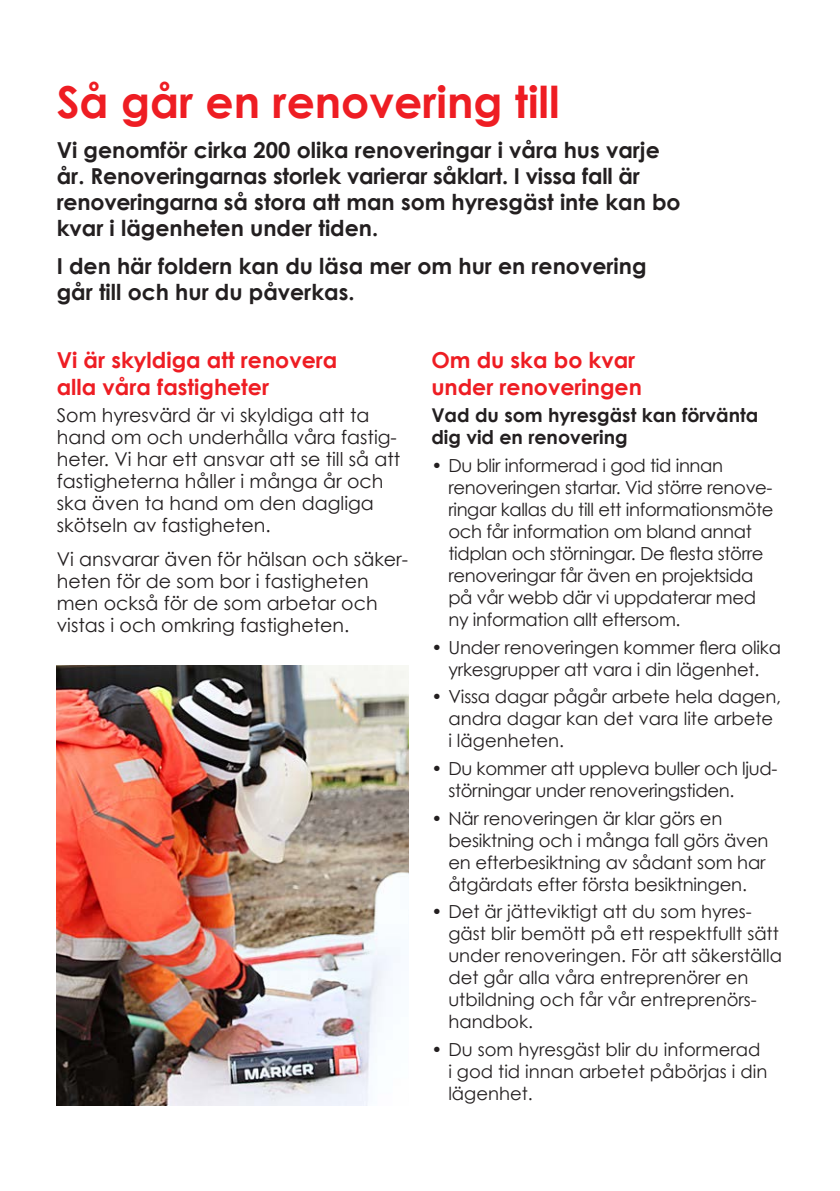
<style>
.page{position:relative;width:840px;height:1191px;background:#fff}
.page>*{position:absolute;margin:0;border:0;box-sizing:border-box;transform-origin:0 0}
.t1{font:700 44px "Century Gothic";color:#ee1d23}
.t2{font:700 22px/26px "Century Gothic";color:#231f20}
.t3{font:700 22px/26.4px "Century Gothic";color:#ee1d23}
.t4{font:19px/22px "Century Gothic";color:#231f20}
.t5{font:700 19px/22px "Century Gothic";color:#231f20}
.t6{font:18px/22px "Century Gothic";letter-spacing:-.01em;color:#231f20}
</style>
<div class="page">
<img style="left:57px;top:665px;width:351px;height:441px">
<p class="t1" style="left:57px;top:74px;width:504px">Så går en renovering till</p>
<p class="t2" style="left:57px;top:137px;width:625px">Vi genomför cirka 200 olika renoveringar i våra hus varje år. Renoveringarnas storlek varierar såklart. I vissa fall är renoveringarna så stora att man som hyresgäst inte kan bo kvar i lägenheten under tiden.</p>
<p class="t2" style="left:57px;top:252px;width:591px">I den här foldern kan du läsa mer om hur en renovering går till och hur du påverkas.</p>
<p class="t3" style="left:57px;top:346px;width:282px">Vi är skyldiga att renovera alla våra fastigheter</p>
<p class="t4" style="left:57px;top:404px;width:345px">Som hyresvärd är vi skyldiga att ta hand om och underhålla våra fastig&shy;heter. Vi har ett ansvar att se till så att fastigheterna håller i många år och ska även ta hand om den dagliga skötseln av fastigheten.</p>
<p class="t4" style="left:57px;top:547px;width:353px">Vi ansvarar även för hälsan och säker&shy;heten för de som bor i fastigheten men också för de som arbetar och vistas i och omkring fastigheten.</p>
<p class="t3" style="left:431px;top:346px;width:212px">Om du ska bo kvar under renoveringen</p>
<p class="t5" style="left:431px;top:404px;width:328px">Vad du som hyresgäst kan förvänta dig vid en renovering</p>
<p class="t6" style="left:448px;top:454px;width:326px;text-indent:-17px">• Du blir informerad i god tid innan renoveringen startar. Vid större renove&shy;ringar kallas du till ett informationsmöte och får information om bland annat tidplan och störningar. De flesta större renoveringar får även en projektsida på vår webb där vi uppdaterar med ny information allt eftersom.</p>
<p class="t6" style="left:431px;top:636px;width:351px;text-align:center">• Under renoveringen kommer flera olika yrkesgrupper att vara i din lägenhet.</p>
<p class="t6" style="left:448px;top:685px;width:334px;text-indent:-17px">• Vissa dagar pågår arbete hela dagen, andra dagar kan det vara lite arbete i lägenheten.</p>
<p class="t6" style="left:448px;top:757px;width:330px;text-indent:-17px">• Du kommer att uppleva buller och ljud&shy;störningar under renoveringstiden.</p>
<p class="t6" style="left:448px;top:807px;width:321px;text-indent:-17px">• När renoveringen är klar görs en besiktning och i många fall görs även en efterbesiktning av sådant som har åtgärdats efter första besiktningen.</p>
<p class="t6" style="left:448px;top:900px;width:335px;text-indent:-17px">• Det är jätteviktigt att du som hyres&shy;gäst blir bemött på ett respektfullt sätt under renoveringen. För att säkerställa det går alla våra entreprenörer en utbildning och får vår entreprenörs&shy;handbok.</p>
<p class="t6" style="left:448px;top:1038px;width:320px;text-indent:-17px">• Du som hyresgäst blir du informerad i god tid innan arbetet påbörjas i din lägenhet.</p>
</div>
